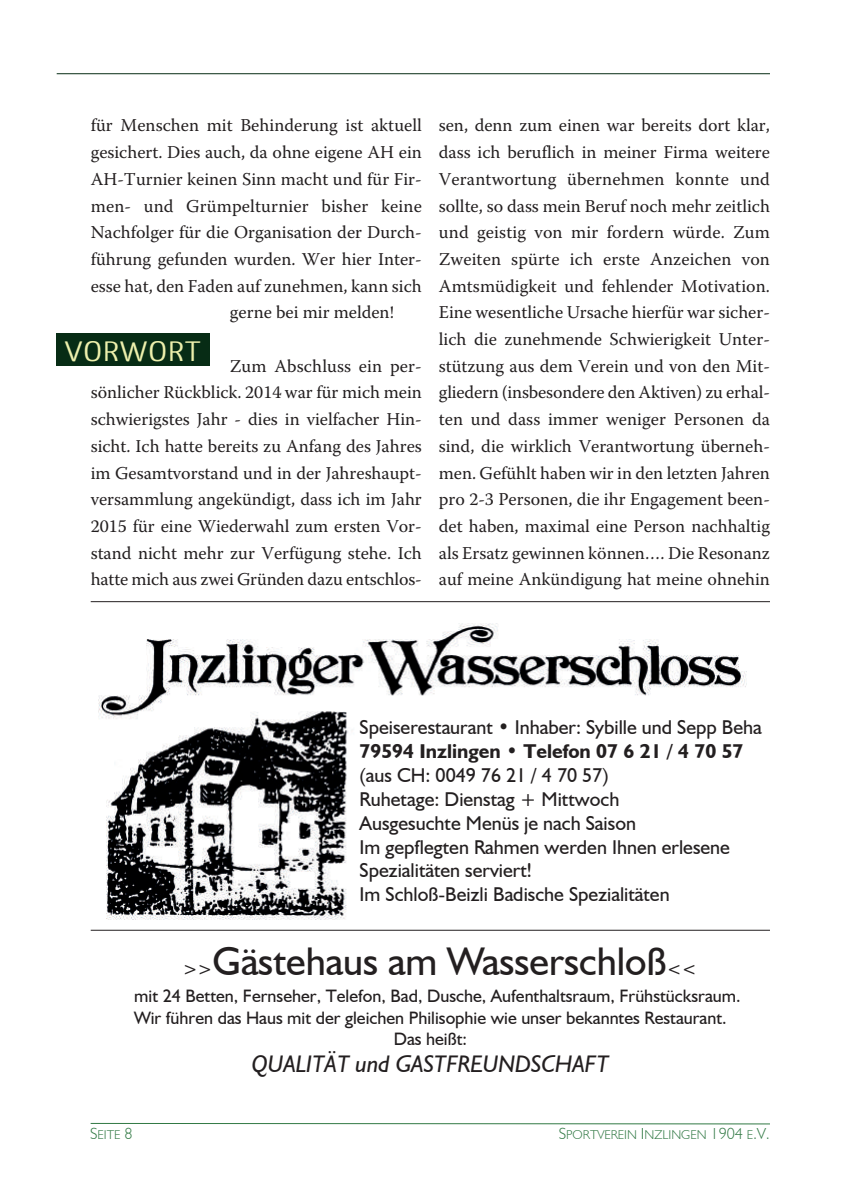
<style>
.page{position:relative;width:842px;height:1191px;background:#fff}
.page>*{position:absolute;margin:0;border:0;box-sizing:border-box;transform-origin:0 0}
.t1{font:40px "Humanist 521 BT";color:#231f20}
.t2{font:300 28px "Yanone Kaffeesatz";letter-spacing:.025em;color:#edf0ac;scale:1.5 1}
.t3{font:italic 24px "Humanist 521 BT";color:#231f20}
.t4{font:20px/23.8px "Humanist 521 BT";color:#231f20}
.t5{font:700 20px "Humanist 521 BT";color:#231f20}
.t6{font:18px/26.6px "Warnock Pro";color:#231f20;text-align:justify}
.t7{font:18px/26.6px "Humanist 521 BT";color:#231f20}
.t8{font:300 12.8px "Humanist 521 BT";color:#317944}
.s1{font-size:16px}
</style>
<div class="page">
<hr style="left:91px;top:1123px;width:679px;height:1px;background:#317944">
<hr style="left:57px;top:73px;width:713px;height:1px;background:#072c15">
<div style="left:57px;top:334px;width:153px;height:31px;background:#072c15"></div>
<img style="left:98px;top:623px;width:649px;height:296px">
<hr style="left:91px;top:929px;width:679px;height:1px;background:#231f20">
<hr style="left:91px;top:601px;width:679px;height:1px;background:#231f20">
<p class="t6" style="left:91px;top:114px;width:333px">für Menschen mit Behinderung ist aktuell</p>
<p class="t6" style="left:91px;top:141px;width:333px">gesichert. Dies auch, da ohne eigene AH ein</p>
<p class="t6" style="left:91px;top:167px;width:333px">AH-Turnier keinen Sinn macht und für Fir-</p>
<p class="t6" style="left:91px;top:194px;width:333px">men- und Grümpelturnier bisher keine</p>
<p class="t6" style="left:91px;top:221px;width:333px">Nachfolger für die Organisation der Durch-</p>
<p class="t6" style="left:91px;top:247px;width:333px">führung gefunden wurden. Wer hier Inter-</p>
<p class="t6" style="left:91px;top:274px;width:333px">esse hat, den Faden auf zunehmen, kann sich</p>
<p class="t6" style="left:230px;top:301px;width:165px">gerne bei mir melden!</p>
<p class="t6" style="left:91px;top:354px;width:333px;text-indent:139px">Zum Abschluss ein per&shy;sönlicher Rückblick. 2014 war für mich mein schwierigstes Jahr - dies in vielfacher Hin&shy;sicht. Ich hatte bereits zu Anfang des Jahres im Gesamtvorstand und in der Jahreshaupt&shy;versammlung angekündigt, dass ich im Jahr 2015 für eine Wiederwahl zum ersten Vor&shy;stand nicht mehr zur Verfügung stehe. Ich hatte mich aus zwei Gründen dazu entschlos-</p>
<h2 class="t2" style="left:65px;top:340px;width:92px">VORWORT</h2>
<p class="t6" style="left:439px;top:114px;width:333px">sen, denn zum einen war bereits dort klar, dass ich beruflich in meiner Firma weitere Verantwortung übernehmen konnte und sollte, so dass mein Beruf noch mehr zeitlich und geistig von mir fordern würde. Zum Zweiten spürte ich erste Anzeichen von Amtsmüdigkeit und fehlender Motivation.<br>Eine wesentliche Ursache hierfür war sicher&shy;lich die zunehmende Schwierigkeit Unter&shy;stützung aus dem Verein und von den Mit&shy;gliedern (insbesondere den Aktiven) zu erhal&shy;ten und dass immer weniger Personen da sind, die wirklich Verantwortung überneh&shy;men. Gefühlt haben wir in den letzten Jahren pro 2-3 Personen, die ihr Engagement been&shy;det haben, maximal eine Person nachhaltig als Ersatz gewinnen können…. Die Resonanz auf meine Ankündigung hat meine ohnehin</p>
<p class="t4" style="left:360px;top:717px;width:404px">Speiserestaurant • Inhaber: Sybille und Sepp Beha</p>
<p class="t5" style="left:360px;top:743px;width:385px">79594 Inzlingen • Telefon 07 6 21 / 4 70 57</p>
<p class="t4" style="left:360px;top:765px;width:372px">(aus CH: 0049 76 21 / 4 70 57)<br>Ruhetage: Dienstag + Mittwoch<br>Ausgesuchte Menüs je nach Saison<br>Im gepflegten Rahmen werden Ihnen erlesene Spezialitäten serviert!<br>Im Schloß-Beizli Badische Spezialitäten</p>
<h1 class="t1" style="left:213px;top:945px;width:456px">Gästehaus am Wasserschloß</h1>
<p class="t7" style="left:134px;top:957px;width:608px;text-indent:532px">&lt;&lt;<br>mit 24 Betten, Fernseher, Telefon, Bad, Dusche, Aufenthaltsraum, Frühstücksraum.</p>
<p class="t7" style="left:134px;top:1008px;width:594px;line-height:21.4px;text-align:center">Wir führen das Haus mit der gleichen Philisophie wie unser bekanntes Restaurant.<br>Das heißt:</p>
<h3 class="t3" style="left:252px;top:1053px;width:359px">QUALITÄT und GASTFREUNDSCHAFT</h3>
<p class="t7" style="left:183px;top:957px;width:31px">&gt;&gt;</p>
<p class="t8" style="left:90px;top:1129px;width:44px"><span class="s1">S</span>EITE <span class="s1">8</span></p>
<p class="t8" style="left:559px;top:1129px;width:213px"><span class="s1">S</span>PORTVEREIN <span class="s1">I</span>NZLINGEN <span class="s1">1904</span> E<span class="s1">.V.</span></p>
</div>
